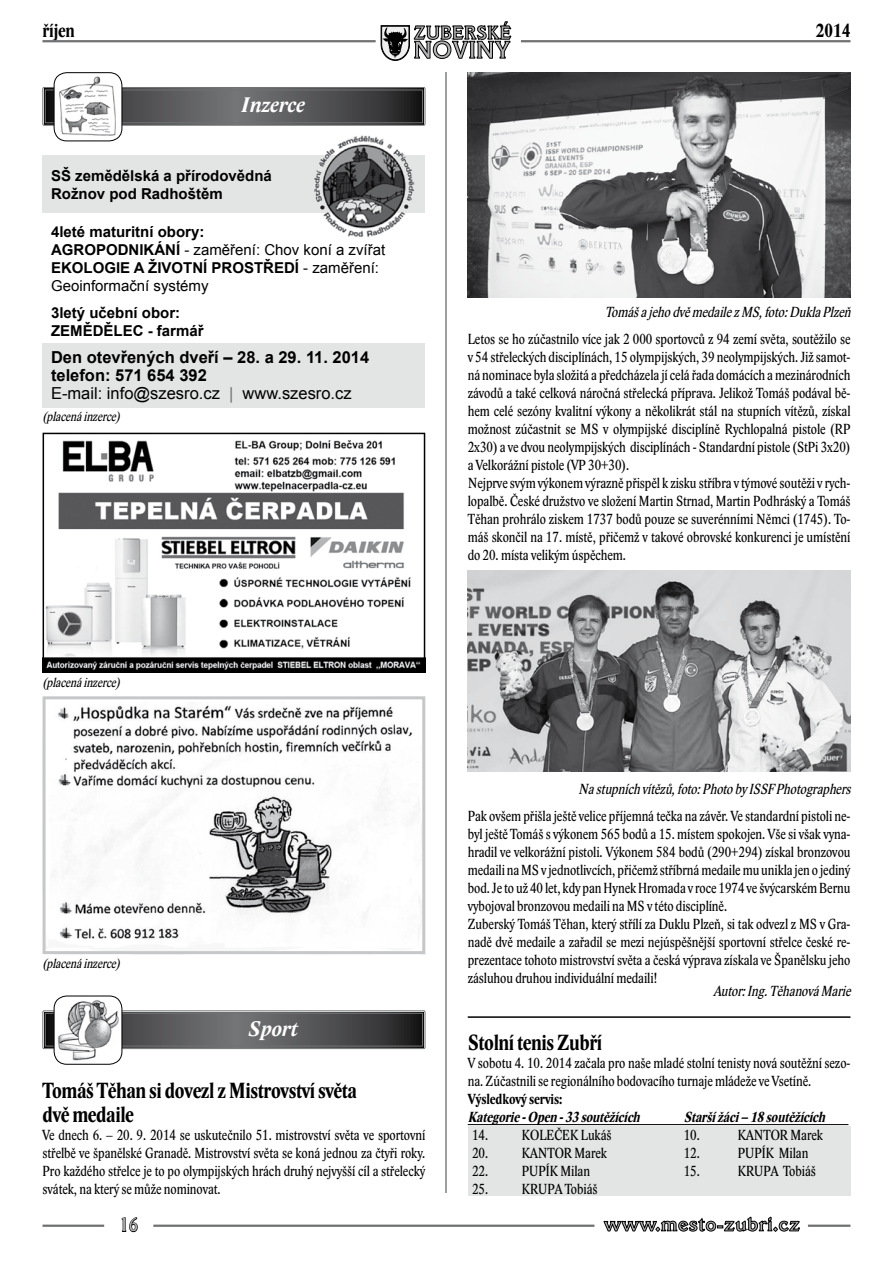
<style>
.page{position:relative;width:893px;height:1263px;background:#fff}
.page>*{position:absolute;margin:0;border:0;box-sizing:border-box;transform-origin:0 0}
.t1{font:700 23.55px "Veracruz CE";letter-spacing:.05em;color:#b1b3b4}
.t2{font:700 22.5px/24px "Lido STF Cond";letter-spacing:-.01em;color:#000}
.t3{font:italic 700 21.75px "Lido STFCE";color:#fff}
.t4{font:700 19.5px "Lido STF Cond";color:#000}
.t5{font:18.75px "Veracruz CE";color:#b1b3b4}
.t6{font:700 18.3px "Veracruz CE";letter-spacing:.05em;color:#b1b3b4}
.t7{font:700 16.5px/18px "Arial";color:#000}
.t8{font:15px/18px "Lido STF Cond";color:#000}
.t9{font:700 15px/18px "Arial";color:#000}
.t10{font:italic 15px "Lido STF Cond";color:#000}
.t11{font:italic 700 15px "Lido STF Cond";color:#000}
.t12{font:700 15px "Lido STF Cond";color:#000}
.t13{font:italic 13.5px "Lido STF Cond";color:#000}
.s1{font-weight:400}
.s2{font-weight:400;color:#707172}
</style>
<div class="page">
<div style="left:468px;top:1127px;width:382px;height:69px;background:#e3e4e4"></div>
<hr style="left:468px;top:1124px;width:380px;height:1px;background:#000">
<div style="left:43px;top:155px;width:382px;height:58px;background:#e3e4e4"></div>
<div style="left:43px;top:343px;width:382px;height:64px;background:#e3e4e4"></div>
<img style="left:314px;top:135px;width:101px;height:102px">
<img style="left:46px;top:440px;width:376px;height:229px">
<div style="left:43px;top:433px;width:382px;height:239px;border:2px solid #000"></div>
<img style="left:58px;top:705px;width:355px;height:234px">
<div style="left:43px;top:696px;width:382px;height:258px;border:3px solid #c6c7c8"></div>
<img style="left:468px;top:72px;width:382px;height:226px">
<img style="left:468px;top:571px;width:382px;height:201px">
<hr style="left:468px;top:1016px;width:382px;height:2px;background:#000">
<hr style="left:446px;top:72px;width:1px;height:1121px;background:#9c9e9f">
<svg style="left:121px;top:1217px;width:17px;height:16px"></svg>
<svg style="left:603px;top:1216px;width:197px;height:16px"></svg>
<hr style="left:153px;top:1224px;width:441px;height:3px;background:#707172">
<hr style="left:43px;top:1224px;width:61px;height:3px;background:#707172">
<hr style="left:808px;top:1224px;width:42px;height:3px;background:#707172">
<svg style="left:381px;top:21px;width:130px;height:39px"></svg>
<hr style="left:42px;top:40px;width:334px;height:2px;background:#707172">
<hr style="left:521px;top:40px;width:329px;height:2px;background:#707172">
<svg style="left:45px;top:1012px;width:378px;height:35px;background:#515254"></svg>
<div style="left:43px;top:1010px;width:382px;height:39px;border:1px solid #707172"></div>
<div style="left:45px;top:1013px;width:378px;height:33px;border:1px solid #707172"></div>
<img style="left:54px;top:996px;width:68px;height:68px">
<div style="left:54px;top:996px;width:68px;height:69px;border:1px solid #000;border-radius:13px"></div>
<svg style="left:45px;top:89px;width:378px;height:32px;background:#515253"></svg>
<div style="left:43px;top:87px;width:382px;height:38px;border:1px solid #707172"></div>
<div style="left:45px;top:90px;width:378px;height:33px;border:1px solid #707172"></div>
<img style="left:54px;top:73px;width:68px;height:68px">
<div style="left:54px;top:72px;width:68px;height:69px;border:1px solid #000;border-radius:13px"></div>
<h3 class="t4" style="left:43px;top:20px;width:34px">říjen</h3>
<p class="t6" style="left:414px;top:22px;width:98px">ZUBERSKÉ</p>
<h1 class="t1" style="left:414px;top:35px;width:97px">NOVINY</h1>
<h3 class="t3" style="left:242px;top:92px;width:64px">Inzerce</h3>
<h3 class="t4" style="left:816px;top:20px;width:36px">2014</h3>
<p class="t9" style="left:51px;top:167px;width:222px">SŠ zemědělská a přírodovědná<br>Rožnov pod Radhoštěm</p>
<p class="t9" style="left:51px;top:223px;width:336px">4leté maturitní obory:<br>AGROPODNIKÁNÍ <span class="s1">- zaměření: Chov koní a zvířat </span>EKOLOGIE A ŽIVOTNÍ PROSTŘEDÍ <span class="s1">- zaměření:<br>Geoinformační systémy</span></p>
<p class="t9" style="left:51px;top:304px;width:154px">3letý učební obor:<br>ZEMĚDĚLEC - farmář</p>
<p class="t7" style="left:51px;top:348px;width:320px">Den otevřených dveří – 28. a 29. 11. 2014 telefon: 571 654 392<br><span class="s1">E-mail: info@szesro.cz</span> <span class="s2">|</span> <span class="s1">www.szesro.cz</span></p>
<p class="t13" style="left:43px;top:409px;width:79px">(placenáinzerce)</p>
<p class="t10" style="left:605px;top:304px;width:250px">Tomášajehodvěmedailez MS,foto:DuklaPlzeň</p>
<p class="t8" style="left:468px;top:330px;width:384px">Letos se ho zúčastnilo více jak 2 000 sportovců z 94 zemí světa, soutěžilo se v 54 střeleckých disciplínách, 15 olympijských, 39 neolympijských. Již samot&shy;ná nominace byla složitá a předcházela jí celá řada domácích amezinárodních závodů a také celková náročná střelecká příprava. Jelikož Tomáš podával bě&shy;hem celé sezóny kvalitní výkony a několikrát stál na stupních vítězů, získal možnost zúčastnit se MS v olympijské disciplíně Rychlopalná pistole (RP 2x30) ave dvou neolympijských disciplínách - Standardní pistole (StPi 3x20) a Velkorážní pistole (VP 30+30).<br>Nejprve svým výkonem výrazně přispěl k zisku stříbra vtýmové soutěži vrych&shy;lopalbě. České družstvo ve složení Martin Strnad, Martin Podhráský a Tomáš Těhan prohrálo ziskem 1737 bodů pouze se suverénními Němci (1745). To&shy;máš skončil na 17. místě, přičemž v takové obrovské konkurenci je umístění do 20. místa velikým úspěchem.</p>
<p class="t13" style="left:43px;top:675px;width:79px">(placenáinzerce)</p>
<p class="t13" style="left:43px;top:957px;width:79px">(placenáinzerce)</p>
<h3 class="t3" style="left:249px;top:1015px;width:50px">Sport</h3>
<h2 class="t2" style="left:43px;top:1079px;width:316px">Tomáš Těhan si dovezl zMistrovství světa dvě medaile</h2>
<p class="t8" style="left:43px;top:1126px;width:384px;text-align:justify">Ve dnech 6. – 20. 9. 2014 se uskutečnilo 51. mistrovství světa ve sportovní střelbě ve španělské Granadě. Mistrovství světa se koná jednou za čtyři roky.<br>Pro každého střelce je to po olympijských hrách druhý nejvyšší cíl a střelecký svátek, na který se může nominovat.</p>
<p class="t5" style="left:119px;top:1213px;width:20px">16</p>
<p class="t10" style="left:578px;top:781px;width:277px">Nastupních vítězů,foto:Photoby ISSF Photographers</p>
<p class="t8" style="left:468px;top:807px;width:384px">Pak ovšem přišla ještě velice příjemná tečka nazávěr. Vestandardní pistoli ne&shy;byl ještě Tomáš s výkonem 565 bodů a 15. místem spokojen. Vše si však vyna&shy;hradil ve velkorážní pistoli. Výkonem 584 bodů (290+294) získal bronzovou medaili naMS vjednotlivcích, přičemž stříbrná medaile mu unikla jen o jediný bod. Je to už 40 let, kdy pan Hynek Hromada vroce 1974 vešvýcarském Bernu vybojoval bronzovou medaili na MS vtéto disciplíně.<br>Zuberský Tomáš Těhan, který střílí za Duklu Plzeň, si tak odvezl z MS v Gra&shy;nadě dvě medaile a zařadil se mezi nejúspěšnější sportovní střelce české re&shy;prezentace tohoto mistrovství světa a česká výprava získala ve Španělsku jeho zásluhou druhou individuální medaili!</p>
<p class="t10" style="left:713px;top:983px;width:142px">Autor:Ing. TěhanováMarie</p>
<h2 class="t2" style="left:468px;top:1031px;width:136px">Stolní tenis Zubří</h2>
<p class="t8" style="left:468px;top:1054px;width:384px">V sobotu 4. 10. 2014 začala pro naše mladé stolní tenisty nová soutěžní sezo&shy;na. Zúčastnili se regionálního bodovacího turnaje mládeže ve Vsetíně.</p>
<p class="t12" style="left:468px;top:1091px;width:96px">Výsledkový servis:</p>
<p class="t11" style="left:468px;top:1109px;width:177px">Kategorie-Open -33 soutěžících</p>
<p class="t11" style="left:684px;top:1109px;width:146px">Staršížáci– 18 soutěžících</p>
<p class="t8" style="left:472px;top:1126px;width:141px">14. KOLEČEK Lukáš</p>
<p class="t8" style="left:684px;top:1126px;width:18px">10.</p>
<p class="t8" style="left:738px;top:1126px;width:87px">KANTOR Marek</p>
<p class="t8" style="left:472px;top:1144px;width:136px">20. KANTOR Marek</p>
<p class="t8" style="left:684px;top:1144px;width:18px">12.</p>
<p class="t8" style="left:738px;top:1144px;width:72px">PUPÍK Milan</p>
<p class="t8" style="left:472px;top:1162px;width:120px">22. PUPÍK Milan</p>
<p class="t8" style="left:684px;top:1162px;width:18px">15.</p>
<p class="t8" style="left:738px;top:1162px;width:79px">KRUPA Tobiáš</p>
<p class="t8" style="left:472px;top:1180px;width:127px">25. KRUPA Tobiáš</p>
</div>
